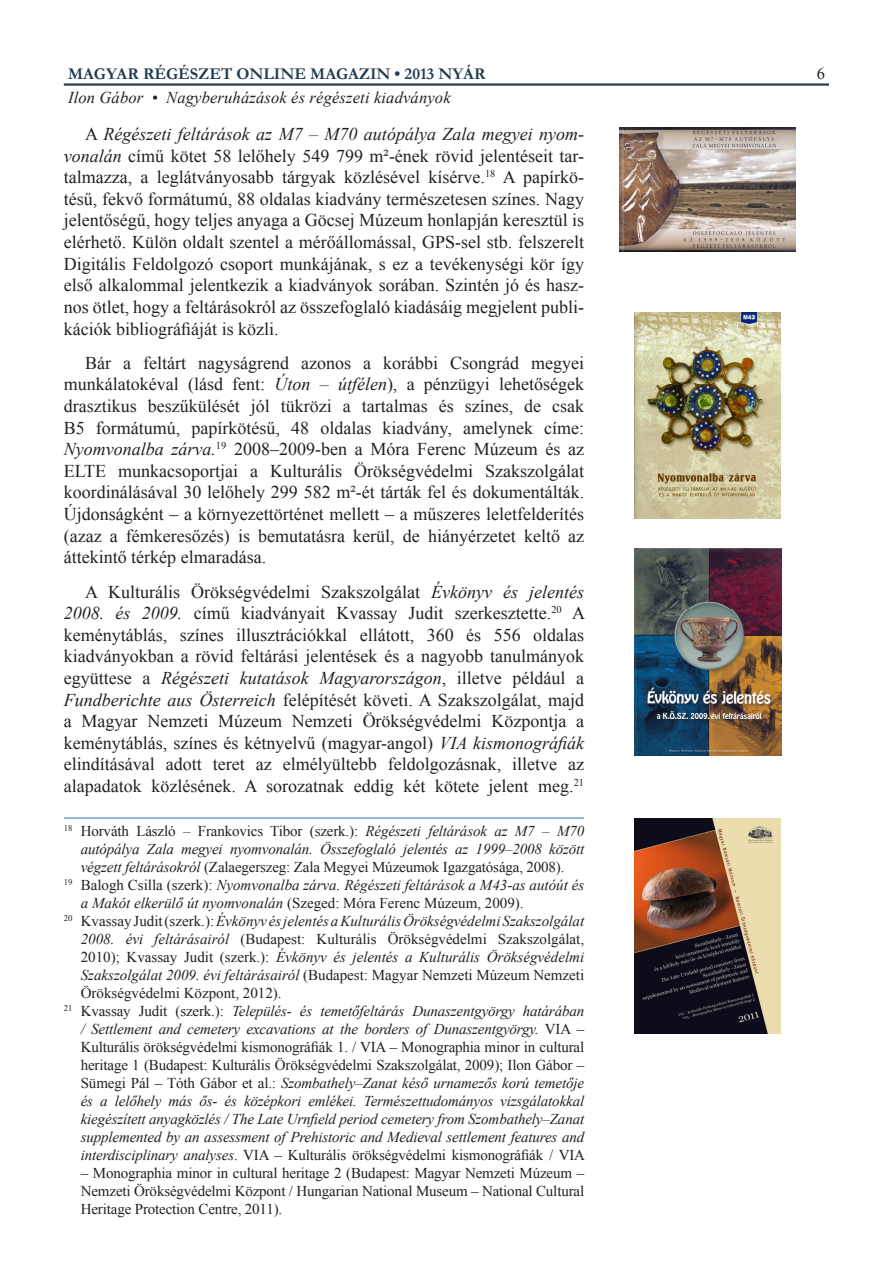
<style>
.page{position:relative;width:893px;height:1263px;background:#fff}
.page>*{position:absolute;margin:0;border:0;box-sizing:border-box;transform-origin:0 0}
.cikk_szoveg_print{font:18px/21.6px "Times New Roman";color:#231f20;text-align:justify}
.t1{font:italic 16.5px "Times New Roman";letter-spacing:.01em;color:#231f20}
.t2{font:700 16.5px "Garamond";color:#213b4f}
.t3{font:16.5px "Times New Roman";color:#231f20}
.labjegyzet{font:italic 15px/18px "Times New Roman";letter-spacing:-.01em;color:#231f20;text-align:justify}
.labjegyzet-2{font:15px/18px "Times New Roman";letter-spacing:-.005em;color:#231f20;text-align:justify}
.s1{font-style:italic}
.s2{font-style:normal}
</style>
<div class="page">
<hr style="left:64px;top:83px;width:765px;height:3px;background:#2d3d4d">
<hr style="left:64px;top:817px;width:520px;height:1px;background:#3884c5">
<img style="left:620px;top:128px;width:175px;height:124px">
<img style="left:635px;top:313px;width:145px;height:206px">
<img style="left:635px;top:549px;width:146px;height:207px">
<img style="left:635px;top:819px;width:145px;height:214px">
<p class="t2" style="left:68px;top:62px;width:419px">MAGYAR RÉGÉSZET ONLINE MAGAZIN • 2013 NYÁR</p>
<p class="t1" style="left:68px;top:87px;width:384px">Ilon Gábor • Nagyberuházások és régészeti kiadványok</p>
<p class="cikk_szoveg_print" style="left:64px;top:123px;width:522px;text-indent:21px">A <span class="s1">Régészeti feltárások az M7 – M70 autópálya Zala megyei nyom&shy;vonalán</span> című kötet 58 lelőhely 549 799 m²-ének rövid jelentéseit tar&shy;talmazza, a leglátványosabb tárgyak közlésével kísérve.<sup>18</sup> A papírkö&shy;tésű, fekvő formátumú, 88 oldalas kiadvány természetesen színes. Nagy jelentőségű, hogy teljes anyaga a Göcsej Múzeum honlapján keresztül is elérhető. Külön oldalt szentel a mérőállomással, GPS-sel stb. felszerelt Digitális Feldolgozó csoport munkájának, s ez a tevékenységi kör így első alkalommal jelentkezik a kiadványok sorában. Szintén jó és hasz&shy;nos ötlet, hogy a feltárásokról az összefoglaló kiadásáig megjelent publi&shy;kációk bibliográfiáját is közli.</p>
<p class="cikk_szoveg_print" style="left:64px;top:352px;width:522px;text-indent:21px">Bár a feltárt nagyságrend azonos a korábbi Csongrád megyei munkálatokéval (lásd fent: <span class="s1">Úton – útfélen</span>), a pénzügyi lehetőségek drasztikus beszűkülését jól tükrözi a tartalmas és színes, de csak B5 formátumú, papírkötésű, 48 oldalas kiadvány, amelynek címe:<br><span class="s1">Nyomvonalba zárva.</span><sup>19</sup> 2008–2009-ben a Móra Ferenc Múzeum és az ELTE munkacsoportjai a Kulturális Örökségvédelmi Szakszolgálat koordinálásával 30 lelőhely 299 582 m²-ét tárták fel és dokumentálták.<br>Újdonságként – a környezettörténet mellett – a műszeres leletfelderítés (azaz a fémkeresőzés) is bemutatásra kerül, de hiányérzetet keltő az áttekintő térkép elmaradása.</p>
<p class="cikk_szoveg_print" style="left:64px;top:580px;width:523px;text-indent:21px">A Kulturális Örökségvédelmi Szakszolgálat <span class="s1">Évkönyv és jelentés 2008. és 2009.</span> című kiadványait Kvassay Judit szerkesztette.<sup>20</sup> A keménytáblás, színes illusztrációkkal ellátott, 360 és 556 oldalas kiadványokban a rövid feltárási jelentések és a nagyobb tanulmányok együttese a <span class="s1">Régészeti kutatások Magyarországon</span>, illetve például a <span class="s1">Fundberichte aus Österreich</span> felépítését követi. A Szakszolgálat, majd a Magyar Nemzeti Múzeum Nemzeti Örökségvédelmi Központja a keménytáblás, színes és kétnyelvű (magyar-angol) <span class="s1">VIA kismonográfiák </span>elindításával adott teret az elmélyültebb feldolgozásnak, illetve az alapadatok közlésének. A sorozatnak eddig két kötete jelent meg.<sup>21</sup></p>
<p class="labjegyzet" style="left:81px;top:822px;width:505px;text-indent:-17px"><sup>18</sup> <span class="s2">Horváth László</span> – <span class="s2">Frankovics Tibor (szerk.):</span> Régészeti feltárások az M7 – M70 autópálya Zala megyei nyomvonalán. Összefoglaló jelentés az 1999–2008 között végzett feltárásokról <span class="s2">(Zalaegerszeg: Zala Megyei Múzeumok Igazgatósága, 2008).</span></p>
<p class="labjegyzet" style="left:81px;top:876px;width:505px;text-indent:-17px"><sup>19</sup> <span class="s2">Balogh Csilla (szerk):</span> Nyomvonalba zárva. Régészeti feltárások a M43-as autóút és a Makót elkerülő út nyomvonalán <span class="s2">(Szeged: Móra Ferenc Múzeum, 2009).</span></p>
<p class="labjegyzet-2" style="left:81px;top:912px;width:505px;text-indent:-17px"><sup>20</sup> Kvassay Judit (szerk.): <span class="s1">Évkönyv és jelentés a Kulturális Örökségvédelmi Szakszolgálat 2008. évi feltárásairól</span> (Budapest: Kulturális Örökségvédelmi Szakszolgálat, 2010); Kvassay Judit (szerk.): <span class="s1">Évkönyv és jelentés a Kulturális Örökségvédelmi Szakszolgálat 2009. évi feltárásairól</span> (Budapest: Magyar Nemzeti Múzeum Nemzeti Örökségvédelmi Központ, 2012).</p>
<p class="labjegyzet" style="left:81px;top:1002px;width:506px;text-indent:-17px"><sup>21</sup> <span class="s2">Kvassay Judit (szerk.):</span> Település- és temetőfeltárás Dunaszentgyörgy határában / Settlement and cemetery excavations at the borders of Dunaszentgyörgy. <span class="s2">VIA – Kulturális örökségvédelmi kismonográfiák 1. / VIA – Monographia minor in cultural heritage 1 (Budapest: Kulturális Örökségvédelmi Szakszolgálat, 2009); Ilon Gábor – Sümegi Pál – Tóth Gábor et al.:</span> Szombathely–Zanat késő urnamezős korú temetője és a lelőhely más ős- és középkori emlékei. Természettudományos vizsgálatokkal kiegészített anyagközlés / The Late Urnfield period cemetery from Szombathely–Zanat supplemented by an assessment of Prehistoric and Medieval settlement features and interdisciplinary analyses<span class="s2">. VIA – Kulturális örökségvédelmi kismonográfiák / VIA</span></p>
<p class="labjegyzet-2" style="left:81px;top:1164px;width:505px">– Monographia minor in cultural heritage 2 (Budapest: Magyar Nemzeti Múzeum – Nemzeti Örökségvédelmi Központ / Hungarian National Museum – National Cultural Heritage Protection Centre, 2011).</p>
<p class="t3" style="left:817px;top:62px;width:10px">6</p>
</div>
